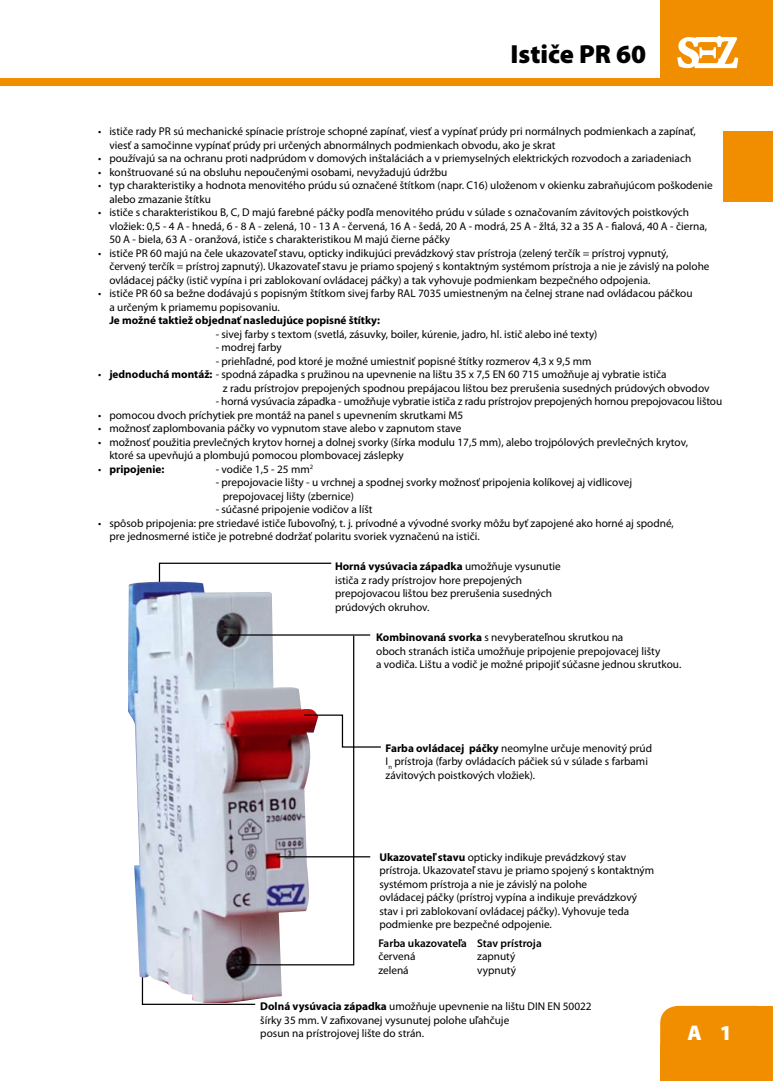
<style>
.page{position:relative;width:773px;height:1081px;background:#fff}
.page>*{position:absolute;margin:0;border:0;box-sizing:border-box;transform-origin:0 0}
.t1{font:900 26.25px "Myriad Pro";color:#000}
.t2{font:900 21.25px "Myriad Pro";color:#fff}
.t3{font:11.25px/13.5px "Myriad Pro";color:#000}
.t4{font:700 11.25px "Myriad Pro";color:#000}
.t5{font:600 11.25px "Myriad Pro";color:#000}
.s1{font-weight:700}
.s2{font-weight:400}
</style>
<div class="page">
<svg style="left:158px;top:562px;width:174px;height:20px"></svg>
<svg style="left:141px;top:1003px;width:115px;height:2px"></svg>
<img style="left:128px;top:582px;width:154px;height:421px">
<div style="left:0;top:78px;width:772px;height:7px;background:#f18e00"></div>
<div style="left:660px;top:1006px;width:112px;height:75px;background:#f18e00"></div>
<div style="left:660px;top:1044px;width:33px;height:37px;background:#f18e00"></div>
<div style="left:739px;top:1044px;width:33px;height:37px;background:#f18e00"></div>
<div style="left:739px;top:1006px;width:33px;height:36px;background:#f18e00"></div>
<div style="left:723px;top:131px;width:49px;height:71px;background:#f18e00"></div>
<div style="left:660px;top:0;width:112px;height:82px;background:#f18e00"></div>
<svg style="left:677px;top:36px;width:61px;height:32px"></svg>
<svg style="left:355px;top:746px;width:26px;height:2px"></svg>
<hr style="left:229px;top:634px;width:141px;height:1px;background:#000">
<hr style="left:277px;top:856px;width:93px;height:1px;background:#000">
<svg style="left:233px;top:634px;width:122px;height:332px"></svg>
<h1 class="t1" style="left:510px;top:39px;width:137px">Ističe PR 60</h1>
<p class="t3" style="left:109px;top:124px;width:588px;text-indent:-11px">• ističe rady PR sú mechanické spínacie prístroje schopné zapínať, viesť a vypínať prúdy pri normálnych podmienkach a zapínať, viesť a samočinne vypínať prúdy pri určených abnormálnych podmienkach obvodu, ako je skrat</p>
<p class="t3" style="left:98px;top:151px;width:594px">• používajú sa na ochranu proti nadprúdom v domových inštaláciách a v priemyselných elektrických rozvodoch a zariadeniach</p>
<p class="t3" style="left:98px;top:165px;width:350px">• konštruované sú na obsluhu nepoučenými osobami, nevyžadujú údržbu</p>
<p class="t3" style="left:109px;top:178px;width:605px;text-indent:-11px">• typ charakteristiky a hodnota menovitého prúdu sú označené štítkom (napr. C16) uloženom v okienku zabraňujúcom poškodenie alebo zmazanie štítku</p>
<p class="t3" style="left:109px;top:205px;width:599px;text-indent:-11px">• ističe s charakteristikou B, C, D majú farebné páčky podľa menovitého prúdu v súlade s označovaním závitových poistkových vložiek: 0,5 - 4 A - hnedá, 6 - 8 A - zelená, 10 - 13 A - červená, 16 A - šedá, 20 A - modrá, 25 A - žltá, 32 a 35 A - fialová, 40 A - čierna,<br>50 A - biela, 63 A - oranžová, ističe s charakteristikou M majú čierne páčky</p>
<p class="t3" style="left:109px;top:246px;width:601px;text-indent:-11px">• ističe PR 60 majú na čele ukazovateľ stavu, opticky indikujúci prevádzkový stav prístroja (zelený terčík = prístroj vypnutý,<br>červený terčík = prístroj zapnutý). Ukazovateľ stavu je priamo spojený s kontaktným systémom prístroja a nie je závislý na polohe ovládacej páčky (istič vypína i pri zablokovaní ovládacej páčky) a tak vyhovuje podmienkam bezpečného odpojenia.</p>
<p class="t3" style="left:109px;top:286px;width:584px;text-indent:-11px">• ističe PR 60 sa bežne dodávajú s popisným štítkom sivej farby RAL 7035 umiestneným na čelnej strane nad ovládacou páčkou a určeným k priamemu popisovaniu.</p>
<p class="t4" style="left:109px;top:313px;width:272px">Je možné taktiež objednať nasledujúce popisné štítky:</p>
<p class="t3" style="left:216px;top:327px;width:383px">- sivej farby s textom (svetlá, zásuvky, boiler, kúrenie, jadro, hl. istič alebo iné texty)</p>
<p class="t3" style="left:216px;top:340px;width:68px">- modrej farby</p>
<p class="t3" style="left:216px;top:354px;width:377px">- priehľadné, pod ktoré je možné umiestniť popisné štítky rozmerov 4,3 x 9,5 mm</p>
<p class="t3" style="left:223px;top:367px;width:488px;text-indent:-125px">• <span class="s1">jednoduchá montáž:</span> - spodná západka s pružinou na upevnenie na lištu 35 x 7,5 EN 60 715 umožňuje aj vybratie ističa<br>z radu prístrojov prepojených spodnou prepájacou lištou bez prerušenia susedných prúdových obvodov</p>
<p class="t3" style="left:216px;top:394px;width:508px">- horná vysúvacia západka - umožňuje vybratie ističa z radu prístrojov prepojených hornou prepojovacou lištou</p>
<p class="t3" style="left:98px;top:408px;width:366px">• pomocou dvoch príchytiek pre montáž na panel s upevnením skrutkami M5</p>
<p class="t3" style="left:98px;top:421px;width:364px">• možnosť zaplombovania páčky vo vypnutom stave alebo v zapnutom stave</p>
<p class="t3" style="left:109px;top:435px;width:580px;text-indent:-11px">• možnosť použitia prevlečných krytov hornej a dolnej svorky (šírka modulu 17,5 mm), alebo trojpólových prevlečných krytov, ktoré sa upevňujú a plombujú pomocou plombovacej záslepky</p>
<p class="t4" style="left:98px;top:461px;width:68px"><span class="s2">•</span> pripojenie:</p>
<p class="t3" style="left:216px;top:462px;width:99px">- vodiče 1,5 - 25 mm<sup>2</sup></p>
<p class="t3" style="left:223px;top:475px;width:410px;text-indent:-7px">- prepojovacie lišty - u vrchnej a spodnej svorky možnosť pripojenia kolíkovej aj vidlicovej prepojovacej lišty (zbernice)</p>
<p class="t3" style="left:216px;top:502px;width:158px">- súčasné pripojenie vodičov a líšt</p>
<p class="t3" style="left:109px;top:516px;width:566px;text-indent:-11px">• spôsob pripojenia: pre striedavé ističe ľubovoľný, t. j. prívodné a vývodné svorky môžu byť zapojené ako horné aj spodné, pre jednosmerné ističe je potrebné dodržať polaritu svoriek vyznačenú na ističi.</p>
<p class="t3" style="left:335px;top:559px;width:227px"><span class="s1">Horná vysúvacia západka</span> umožňuje vysunutie ističa z rady prístrojov hore prepojených prepojovacou lištou bez prerušenia susedných prúdových okruhov.</p>
<p class="t3" style="left:376px;top:630px;width:307px"><span class="s1">Kombinovaná svorka</span> s nevyberateľnou skrutkou na<br>oboch stranách ističa umožňuje pripojenie prepojovacej lišty<br>a vodiča. Lištu a vodič je možné pripojiť súčasne jednou skrutkou.</p>
<p class="t3" style="left:385px;top:741px;width:268px"><span class="s1">Farba ovládacej páčky</span> neomylne určuje menovitý prúd<br>I<sub>n</sub> prístroja (farby ovládacích páčiek sú v súlade s farbami závitových poistkových vložiek).</p>
<p class="t3" style="left:379px;top:850px;width:276px"><span class="s1">Ukazovateľ stavu</span> opticky indikuje prevádzkový stav prístroja. Ukazovateľ stavu je priamo spojený s kontaktným systémom prístroja a nie je závislý na polohe<br>ovládacej páčky (prístroj vypína a indikuje prevádzkový stav i pri zablokovaní ovládacej páčky). Vyhovuje teda podmienke pre bezpečné odpojenie.</p>
<p class="t5" style="left:378px;top:936px;width:165px">Farba ukazovateľa Stav prístroja</p>
<p class="t3" style="left:378px;top:949px;width:39px">červená</p>
<p class="t3" style="left:477px;top:949px;width:40px">zapnutý</p>
<p class="t3" style="left:378px;top:963px;width:32px">zelená</p>
<p class="t3" style="left:477px;top:963px;width:40px">vypnutý</p>
<p class="t3" style="left:260px;top:999px;width:333px"><span class="s1">Dolná vysúvacia západka</span> umožňuje upevnenie na lištu DIN EN 50022 šírky 35 mm. V zafixovanej vysunutej polohe uľahčuje<br>posun na prístrojovej lište do strán.</p>
<h2 class="t2" style="left:687px;top:1020px;width:46px">A 1</h2>
</div>
